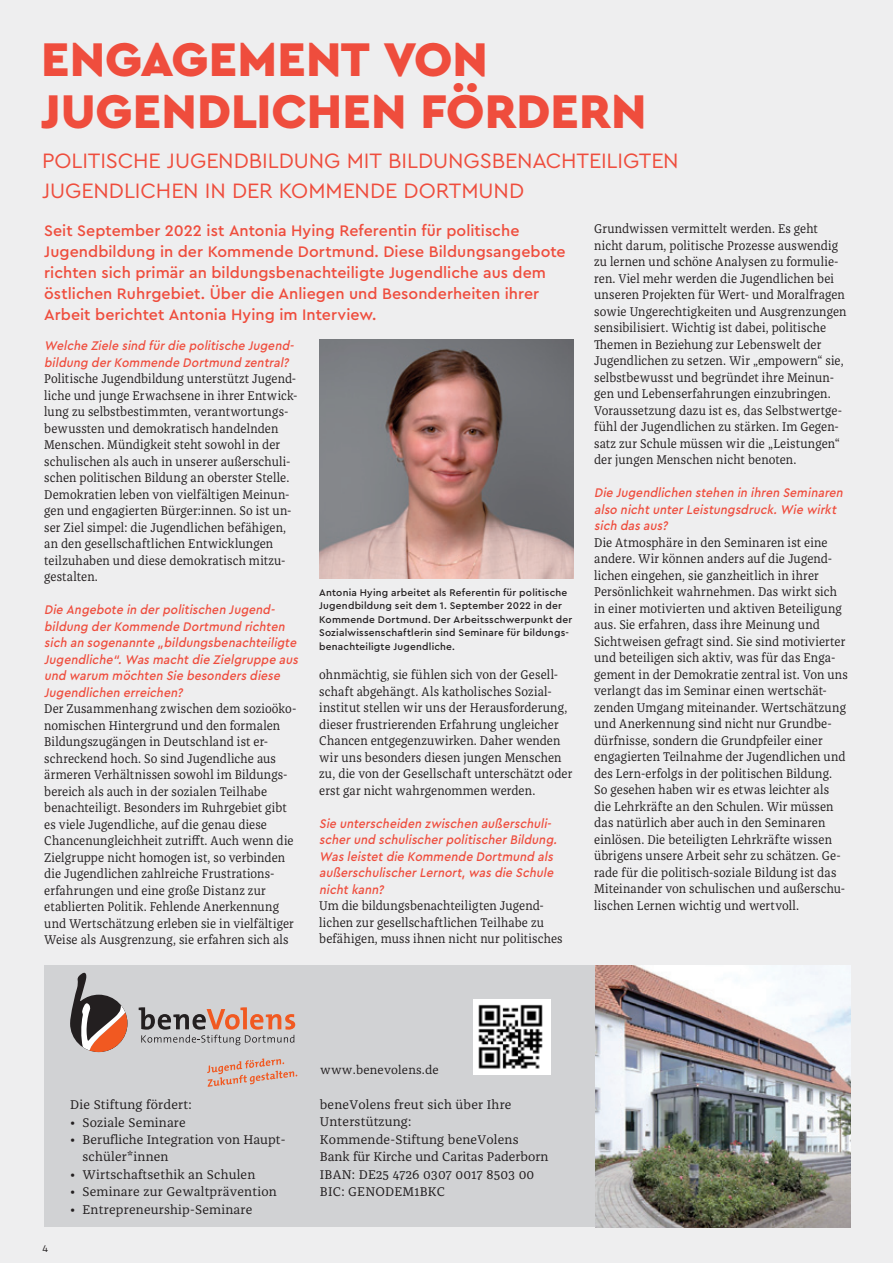
<style>
.page{position:relative;width:893px;height:1263px;background:#eeeeef}
.page>*{position:absolute;margin:0;border:0;box-sizing:border-box;transform-origin:0 0}
.t1{font:900 49.5px/52.3px "Cera PRO";color:#ef4d3d}
.t2{font:21.9px "Cera PRO";color:#ef4d3d}
.t3{font:500 16.05px/21px "Cera PRO";letter-spacing:.005em;color:#ef4d3d}
.t4{font:13.05px/16.5px "Franziska Pro";letter-spacing:.01em;color:#231f20;scale:.92 1}
.t5{font:italic 500 13.05px/16.5px "Cera PRO";color:#ef4d3d;scale:.92 1}
.t6{font:13.05px/17.4px "Franziska Pro";letter-spacing:.01em;color:#231f20}
.t7{font:12.3px "Franziska Pro";letter-spacing:.015em;color:#231f20}
.t8{font:500 10.2px/13.5px "Cera PRO";letter-spacing:.02em;color:#231f20}
.t9{font:10.2px "Cera PRO";color:#231f20}
</style>
<div class="page">
<img style="left:319px;top:340px;width:255px;height:238px">
<div style="left:44px;top:965px;width:571px;height:262px;background:#d1d2d4"></div>
<svg style="left:207px;top:1058px;width:90px;height:29px"></svg>
<svg style="left:139px;top:1007px;width:156px;height:38px"></svg>
<svg style="left:70px;top:972px;width:57px;height:80px"></svg>
<div style="left:473px;top:999px;width:77px;height:76px;background:#fff"></div>
<img style="left:478px;top:1004px;width:65px;height:65px">
<img style="left:595px;top:965px;width:255px;height:262px">
<h1 class="t1" style="left:41px;top:31px;width:607px">ENGAGEMENT VON<br>JUGENDLICHEN FÖRDERN</h1>
<h2 class="t2" style="left:42px;top:146px;width:26px">POLITISCHE</h2>
<h2 class="t2" style="left:167px;top:146px;width:23px">JUGENDBILDUNG</h2>
<h2 class="t2" style="left:347px;top:146px;width:12px">MIT</h2>
<h2 class="t2" style="left:388px;top:146px;width:14px">BILDUNGSBENACHTEILIGTEN</h2>
<h2 class="t2" style="left:42px;top:176px;width:23px">JUGENDLICHEN</h2>
<h2 class="t2" style="left:205px;top:176px;width:41px">IN DER</h2>
<h2 class="t2" style="left:279px;top:176px;width:29px">KOMMENDE</h2>
<h2 class="t2" style="left:404px;top:176px;width:31px">DORTMUND</h2>
<p class="t3" style="left:44px;top:219px;width:523px">Seit September 2022 ist Antonia Hying Referentin für politische Jugendbildung in der Kommende Dortmund. Diese Bildungsangebote richten sich primär an bildungsbenachteiligte Jugendliche aus dem östlichen Ruhrgebiet. Über die Anliegen und Besonderheiten ihrer Arbeit berichtet Antonia Hying im Interview.</p>
<p class="t4" style="left:594px;top:221px;width:276px">Grundwissen vermittelt werden. Es geht nicht darum, politische Prozesse auswendig zu lernen und schöne Analysen zu formulie&shy;ren. Viel mehr werden die Jugendlichen bei unseren Projekten für Wert- und Moralfragen sowie Ungerechtigkeiten und Ausgrenzungen sensibilisiert. Wichtig ist dabei, politische Themen in Beziehung zur Lebenswelt der Jugendlichen zu setzen. Wir „empowern“ sie, selbstbewusst und begründet ihre Meinun&shy;gen und Lebenserfahrungen einzubringen.<br>Voraussetzung dazu ist es, das Selbstwertge&shy;fühl der Jugendlichen zu stärken. Im Gegen&shy;satz zur Schule müssen wir die „Leistungen“ der jungen Menschen nicht benoten.</p>
<p class="t5" style="left:594px;top:484px;width:275px">Die Jugendlichen stehen in ihren Seminaren also nichtunterLeistungsdruck.Wie wirkt sich das aus?</p>
<p class="t4" style="left:594px;top:534px;width:277px">Die Atmosphäre in den Seminaren ist eine andere. Wir können anders auf die Jugend&shy;lichen eingehen, sie ganzheitlich in ihrer Persönlichkeit wahrnehmen. Das wirkt sich in einer motivierten und aktiven Beteiligung aus. Sie erfahren, dass ihre Meinung und Sichtweisen gefragt sind. Sie sind motivierter und beteiligen sich aktiv, was für das Enga&shy;gement in der Demokratie zentral ist. Von uns verlangt das im Seminar einen wertschät&shy;zenden Umgang miteinander. Wertschätzung und Anerkennung sind nicht nur Grundbe&shy;dürfnisse, sondern die Grundpfeiler einer engagierten Teilnahme der Jugendlichen und des Lern-erfolgs in der politischen Bildung.<br>So gesehen haben wir es etwas leichter als die Lehrkräfte an den Schulen. Wir müssen das natürlich aber auch in den Seminaren einlösen. Die beteiligten Lehrkräfte wissen übrigens unsere Arbeit sehr zu schätzen. Ge&shy;rade für die politisch-soziale Bildung ist das Miteinander von schulischen und außerschu&shy;lischen Lernen wichtig und wertvoll.</p>
<p class="t5" style="left:44px;top:337px;width:276px">Welche Ziele sind fürdie politische Jugend&shy;bildung derKommende Dortmund zentral?</p>
<p class="t4" style="left:44px;top:371px;width:277px">Politische Jugendbildung unterstützt Jugend&shy;liche und junge Erwachsene in ihrer Entwick&shy;lung zu selbstbestimmten, verantwortungs&shy;bewussten und demokratisch handelnden Menschen. Mündigkeit steht sowohl in der schulischen als auch in unserer außerschuli&shy;schen politischen Bildung an oberster Stelle.<br>Demokratien leben von vielfältigen Meinun&shy;gen und engagierten Bürger:innen. So ist un&shy;ser Ziel simpel: die Jugendlichen befähigen, an den gesellschaftlichen Entwicklungen teilzuhaben und diese demokratisch mitzu&shy;gestalten.</p>
<p class="t5" style="left:44px;top:601px;width:280px">Die Angebote in derpolitischen Jugend&shy;bildung derKommende Dortmund richten sich an sogenannte „bildungsbenachteiligte Jugendliche“.Was machtdie Zielgruppe aus und warum möchten Sie besonders diese Jugendlichen erreichen?</p>
<p class="t4" style="left:44px;top:701px;width:276px">Der Zusammenhang zwischen dem sozioöko&shy;nomischen Hintergrund und den formalen Bildungszugängen in Deutschland ist er&shy;schreckend hoch. So sind Jugendliche aus ärmeren Verhältnissen sowohl im Bildungs&shy;bereich als auch in der sozialen Teilhabe benachteiligt. Besonders im Ruhrgebiet gibt es viele Jugendliche, auf die genau diese Chancenungleichheit zutrifft. Auch wenn die Zielgruppe nicht homogen ist, so verbinden die Jugendlichen zahlreiche Frustrations&shy;erfahrungen und eine große Distanz zur etablierten Politik. Fehlende Anerkennung und Wertschätzung erleben sie in vielfältiger Weise als Ausgrenzung, sie erfahren sich als</p>
<p class="t8" style="left:319px;top:585px;width:255px">Antonia Hying arbeitet als Referentin für politische Jugendbildung seit dem 1. September 2022 in der Kommende Dortmund. Der Arbeitsschwerpunkt der Sozialwissenschaftlerin sind Seminare für bildungs&shy;benachteiligte Jugendliche.</p>
<p class="t4" style="left:319px;top:667px;width:277px">ohnmächtig, sie fühlen sich von der Gesell&shy;schaft abgehängt. Als katholisches Sozial&shy;institut stellen wir uns der Herausforderung, dieser frustrierenden Erfahrung ungleicher Chancen entgegenzuwirken. Daher wenden wir uns besonders diesen jungen Menschen zu, die von der Gesellschaft unterschätzt oder erst gar nicht wahrgenommen werden.</p>
<p class="t5" style="left:319px;top:815px;width:263px">Sie unterscheiden zwischen außerschuli&shy;scherund schulischerpolitischerBildung.<br>Was leistetdie Kommende Dortmund als außerschulischerLernort,was die Schule nichtkann?</p>
<p class="t4" style="left:319px;top:898px;width:266px">Um die bildungsbenachteiligten Jugend&shy;lichen zur gesellschaftlichen Teilhabe zu befähigen, muss ihnen nicht nur politisches</p>
<p class="t9" style="left:43px;top:1242px;width:7px">4</p>
<p class="t6" style="left:70px;top:1096px;width:123px">Die Stiftung fördert:</p>
<p class="t6" style="left:70px;top:1113px;width:117px">• Soziale Seminare</p>
<p class="t6" style="left:83px;top:1131px;width:204px;text-indent:-12px">• Berufliche Integration von Haupt&shy;schüler*innen</p>
<p class="t6" style="left:70px;top:1166px;width:187px">• Wirtschaftsethik an Schulen</p>
<p class="t6" style="left:70px;top:1183px;width:208px">• Seminare zur Gewaltprävention</p>
<p class="t6" style="left:70px;top:1201px;width:184px">• Entrepreneurship-Seminare</p>
<p class="t7" style="left:320px;top:1063px;width:120px">www.benevolens.de</p>
<p class="t6" style="left:320px;top:1096px;width:230px">beneVolens freut sich über Ihre<br>Unterstützung:<br>Kommende-Stiftung beneVolens<br>Bank für Kirche und Caritas Paderborn<br>IBAN: DE25 4726 0307 0017 8503 00<br>BIC: GENODEM1BKC</p>
</div>
